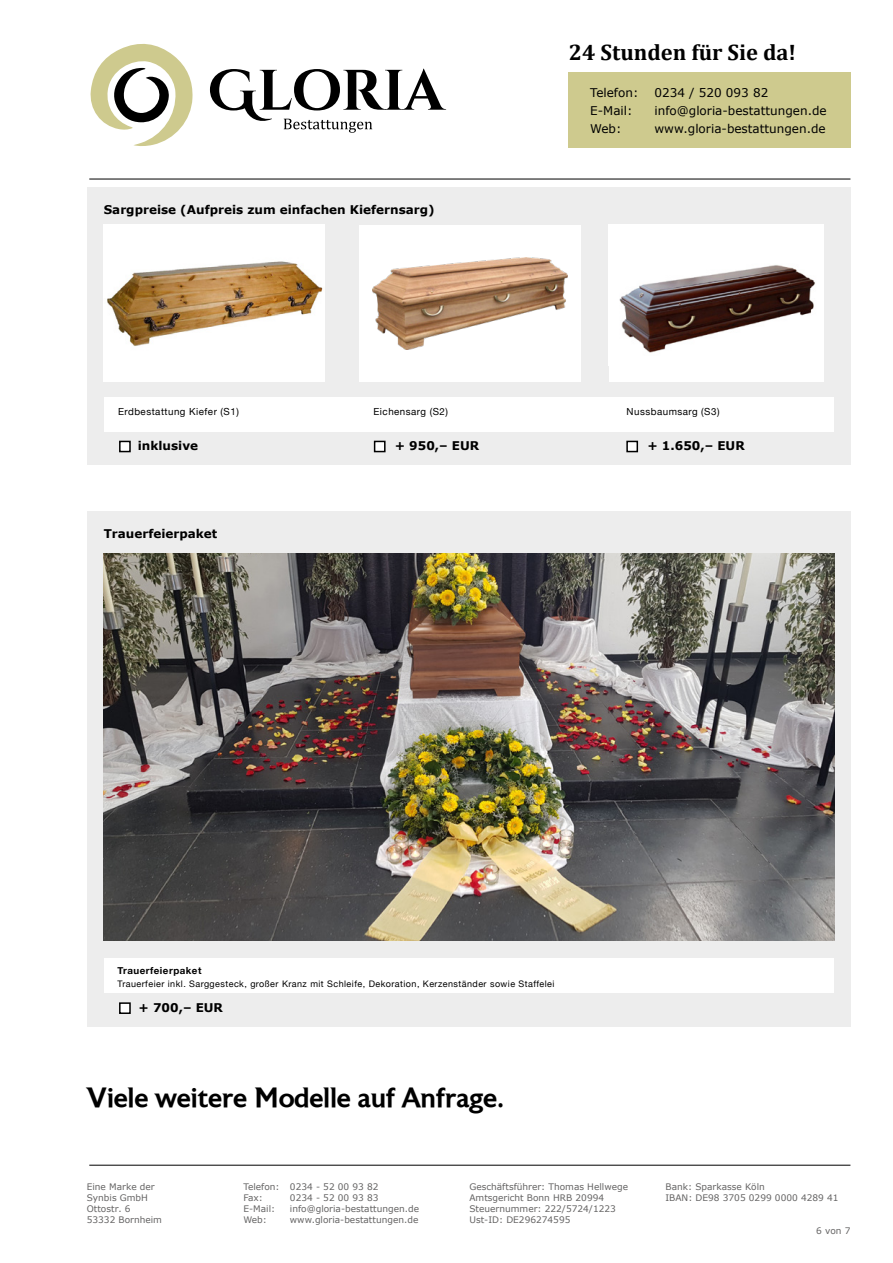
<style>
.page{position:relative;width:893px;height:1263px;background:#fff}
.page>*{position:absolute;margin:0;border:0;box-sizing:border-box;transform-origin:0 0}
.t1{font:500 27.75px "Astoria";color:#000}
.t2{font:700 22.5px "Cambria";color:#000}
.t3{font:700 12px "Verdana";color:#000}
.t4{font:12px "Verdana";color:#000}
.t5{font:9.75px "Helvetica Neue";letter-spacing:.05em;color:#000}
.t6{font:700 9.75px "Helvetica Neue";letter-spacing:.05em;color:#000}
.t7{font:9px/10.8px "Verdana";color:#646363}
.t8{font:9px "Helvetica Neue";letter-spacing:.05em;color:#000}
</style>
<div class="page">
<hr style="left:89px;top:1165px;width:761px;height:1px;background:#000">
<hr style="left:89px;top:179px;width:761px;height:1px;background:#000">
<svg style="left:210px;top:69px;width:236px;height:64px"></svg>
<svg style="left:90px;top:44px;width:103px;height:102px"></svg>
<div style="left:569px;top:72px;width:281px;height:76px;background:#ceca8e"></div>
<div style="left:87px;top:187px;width:763px;height:278px;background:#ededed"></div>
<div style="left:104px;top:397px;width:729px;height:34px;background:#fff"></div>
<svg style="left:119px;top:440px;width:12px;height:13px"></svg>
<svg style="left:373px;top:440px;width:13px;height:13px"></svg>
<svg style="left:626px;top:440px;width:13px;height:13px"></svg>
<div style="left:87px;top:512px;width:763px;height:515px;background:#ededed"></div>
<div style="left:104px;top:958px;width:729px;height:34px;background:#fff"></div>
<svg style="left:119px;top:1002px;width:12px;height:12px"></svg>
<div style="left:609px;top:225px;width:214px;height:156px;background:#fff"></div>
<img style="left:619px;top:265px;width:196px;height:88px">
<div style="left:359px;top:225px;width:221px;height:156px;background:#fff"></div>
<img style="left:372px;top:257px;width:196px;height:92px">
<img style="left:104px;top:225px;width:221px;height:156px">
<img style="left:104px;top:553px;width:730px;height:388px">
<h2 class="t2" style="left:569px;top:36px;width:229px">24 Stunden für Sie da!</h2>
<h3 class="t3" style="left:104px;top:201px;width:332px">Sargpreise (Aufpreis zum einfachen Kiefernsarg)</h3>
<h3 class="t4" style="left:590px;top:85px;width:50px">Telefon:</h3>
<h3 class="t4" style="left:654px;top:85px;width:115px">0234 / 520 093 82</h3>
<h3 class="t4" style="left:590px;top:103px;width:44px">E-Mail:</h3>
<h3 class="t4" style="left:654px;top:103px;width:174px">info@gloria-bestattungen.de</h3>
<h3 class="t4" style="left:590px;top:121px;width:33px">Web:</h3>
<h3 class="t4" style="left:654px;top:121px;width:173px">www.gloria-bestattungen.de</h3>
<p class="t5" style="left:118px;top:404px;width:122px">Erdbestattung Kiefer (S1)</p>
<p class="t5" style="left:374px;top:404px;width:76px">Eichensarg (S2)</p>
<p class="t5" style="left:627px;top:404px;width:94px">Nussbaumsarg (S3)</p>
<p class="t3" style="left:138px;top:438px;width:62px">inklusive</p>
<p class="t3" style="left:395px;top:438px;width:86px">+ 950,– EUR</p>
<p class="t3" style="left:647px;top:438px;width:99px">+ 1.650,– EUR</p>
<h3 class="t3" style="left:104px;top:526px;width:115px">Trauerfeierpaket</h3>
<p class="t6" style="left:118px;top:962px;width:85px">Trauerfeierpaket</p>
<p class="t8" style="left:118px;top:977px;width:438px">Trauerfeier inkl. Sarggesteck, großer Kranz mit Schleife, Dekoration, Kerzenständer sowie Staffelei</p>
<p class="t3" style="left:139px;top:1000px;width:86px">+ 700,– EUR</p>
<p class="t1" style="left:87px;top:1082px;width:419px">Viele weitere Modelle auf Anfrage.</p>
<p class="t7" style="left:87px;top:1182px;width:77px">Eine Marke der<br>Synbis GmbH<br>Ottostr. 6<br>53332 Bornheim</p>
<p class="t7" style="left:243px;top:1182px;width:137px">Telefon: 0234 - 52 00 93 82<br>Fax:</p>
<p class="t7" style="left:290px;top:1192px;width:90px">0234 - 52 00 93 83</p>
<p class="t7" style="left:243px;top:1203px;width:33px">E-Mail:</p>
<p class="t7" style="left:290px;top:1203px;width:131px">info@gloria-bestattungen.de</p>
<p class="t7" style="left:243px;top:1214px;width:25px">Web:</p>
<p class="t7" style="left:290px;top:1214px;width:130px">www.gloria-bestattungen.de</p>
<p class="t7" style="left:469px;top:1181px;width:160px">Geschäftsführer: Thomas Hellwege<br>Amtsgericht Bonn HRB 20994<br>Steuernummer: 222/5724/1223<br>Ust-ID: DE296274595</p>
<p class="t7" style="left:665px;top:1181px;width:175px">Bank: Sparkasse Köln<br>IBAN: DE98 3705 0299 0000 4289 41</p>
<p class="t7" style="left:816px;top:1225px;width:36px">6 von 7</p>
</div>
